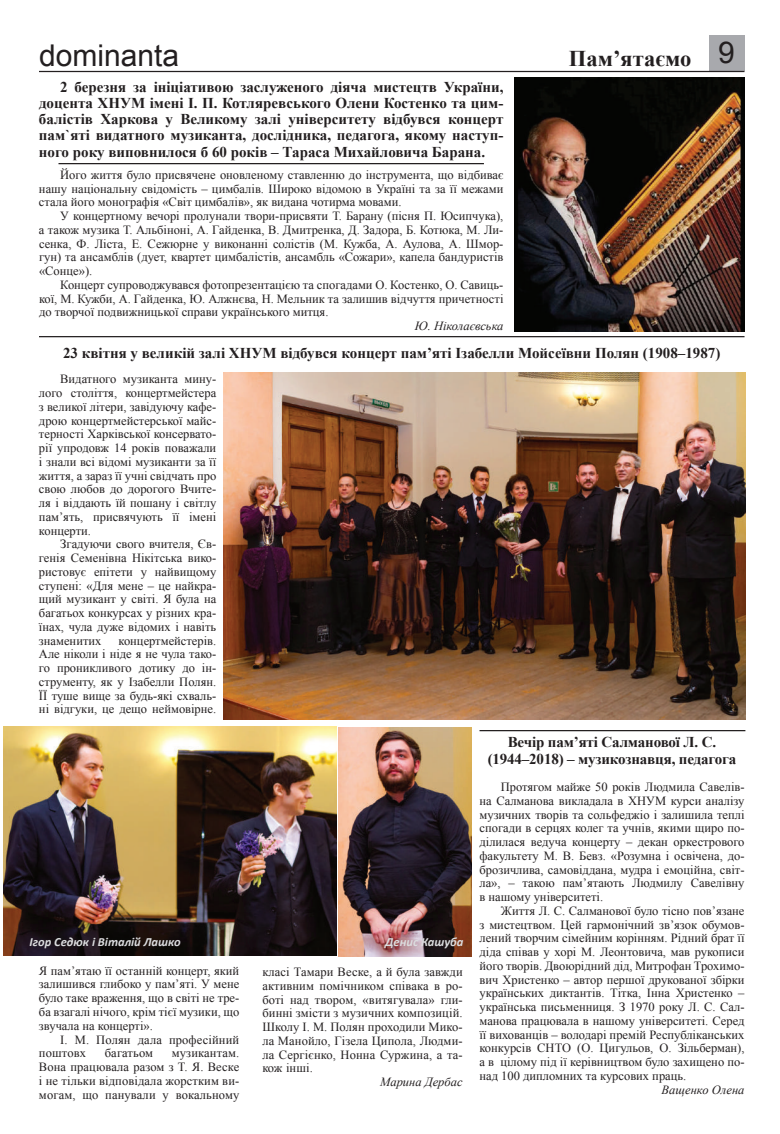
<style>
.page{position:relative;width:780px;height:1134px;background:#fff}
.page>*{position:absolute;margin:0;border:0;box-sizing:border-box;transform-origin:0 0}
.t1{font:30px "Arial";color:#231f20}
.t2{font:700 22.5px "Times New Roman";color:#231f20}
.t3{font:700 15px/16.2px "Times New Roman";color:#231f20;text-align:justify}
.t4{font:12.5px/13.8px "Times New Roman";color:#231f20;text-align:justify}
.t5{font:italic 12.5px "Times New Roman";color:#231f20}
.t6{font:italic 700 12.5px "Calibri";color:#dcdddf}
.s1{font-family:"Arial";font-weight:400;font-size:30px}
</style>
<div class="page">
<div style="left:709px;top:35px;width:35px;height:36px;background:#a8a9ad"></div>
<hr style="left:39px;top:71px;width:705px;height:1px;background:#231f20">
<img style="left:515px;top:78px;width:229px;height:254px">
<img style="left:223px;top:372px;width:522px;height:348px">
<hr style="left:39px;top:336px;width:705px;height:1px;background:#231f20">
<hr style="left:479px;top:730px;width:266px;height:1px;background:#231f20">
<hr style="left:58px;top:163px;width:426px;height:1px;background:#231f20">
<img style="left:4px;top:726px;width:332px;height:229px">
<img style="left:338px;top:727px;width:133px;height:229px">
<h1 class="t1" style="left:39px;top:36px;width:142px">dominanta</h1>
<h2 class="t2" style="left:569px;top:42px;width:167px">Пам’ятаємо <span class="s1">9</span></h2>
<p class="t3" style="left:39px;top:78px;width:466px;text-indent:21px">2 березня за ініціативою заслуженого діяча мистецтв України, доцента ХНУМ імені І. П. Котляревського Олени Костенко та цим&shy;балістів Харкова у Великому залі університету відбувся концерт пам`яті видатного музиканта, дослідника, педагога, якому наступ&shy;ного року виповнилося б 60 років – Тараса Михайловича Барана.</p>
<p class="t4" style="left:39px;top:167px;width:466px;text-indent:21px">Його життя було присвячене оновленому ставленню до інструмента, що відбиває нашу національну свідомість – цимбалів. Широко відомою в Україні та за її межами стала його монографія «Світ цимбалів», як видана чотирма мовами.</p>
<p class="t4" style="left:39px;top:209px;width:466px;text-indent:21px">У концертному вечорі пролунали твори-присвяти Т. Барану (пісня П. Юсипчука), а також музика Т. Альбіноні, А. Гайденка, В. Дмитренка, Д. Задора, Б. Котюка, М. Ли&shy;сенка, Ф. Ліста, Е. Сежюрне у виконанні солістів (М. Кужба, А. Аулова, А. Шмор&shy;гун) та ансамблів (дует, квартет цимбалістів, ансамбль «Сожари», капела бандуристів «Сонце»).</p>
<p class="t4" style="left:39px;top:277px;width:466px;text-indent:21px">Концерт супроводжувався фотопрезентацією та спогадами О. Костенко, О. Савиць&shy;кої, М. Кужби, А. Гайденка, Ю. Алжнєва, Н. Мельник та залишив відчуття причетності до творчої подвижницької справи українського митця.</p>
<p class="t5" style="left:415px;top:317px;width:90px">Ю. Ніколаєвська</p>
<p class="t3" style="left:63px;top:344px;width:659px">23 квітня у великій залі ХНУМ відбувся концерт пам’яті Ізабелли Мойсеївни Полян (1908–1987)</p>
<p class="t4" style="left:39px;top:372px;width:179px;text-indent:21px">Видатного музиканта мину&shy;лого століття, концертмейстера з великої літери, завідуючу кафе&shy;дрою концертмейстерської майс&shy;терності Харківської консервато&shy;рії упродовж 14 років поважали і знали всі відомі музиканти за її життя, а зараз її учні свідчать про свою любов до дорогого Вчите&shy;ля і віддають їй пошану і світлу пам’ять, присвячують її імені концерти.</p>
<p class="t4" style="left:39px;top:537px;width:179px;text-indent:21px">Згадуючи свого вчителя, Єв&shy;генія Семенівна Нікітська вико&shy;ристовує епітети у найвищому ступені: «Для мене – це найкра&shy;щий музикант у світі. Я була на багатьох конкурсах у різних кра&shy;їнах, чула дуже відомих і навіть знаменитих</p>
<p class="t4" style="left:39px;top:633px;width:179px;text-indent:80px">концертмейстерів.<br>Але ніколи і ніде я не чула тако&shy;го проникливого дотику до ін&shy;струменту, як у Ізабелли Полян.<br>ЇЇ туше вище за будь-які схваль&shy;ні відгуки, це дещо неймовірне.</p>
<p class="t6" style="left:30px;top:934px;width:152px">Ігор Седюк і Віталій Лашко</p>
<p class="t6" style="left:385px;top:934px;width:80px">Денис Кашуба</p>
<p class="t4" style="left:39px;top:963px;width:202px">Я пам’ятаю її останній концерт, який залишився глибоко у пам’яті. У мене було таке враження, що в світі не тре&shy;ба взагалі нічого, крім тієї музики, що звучала на концерті».</p>
<p class="t4" style="left:39px;top:1032px;width:202px;text-indent:21px">І. М. Полян дала професійний поштовх</p>
<p class="t4" style="left:105px;top:1046px;width:50px">багатьом</p>
<p class="t4" style="left:39px;top:1046px;width:202px;text-indent:133px">музикантам.<br>Вона працювала разом з Т. Я. Веске і не тільки відповідала жорстким ви&shy;могам, що панували у вокальному</p>
<p class="t4" style="left:262px;top:965px;width:202px">класі Тамари Веске, а й була завжди активним помічником співака в ро&shy;боті над твором, «витягувала» гли&shy;бинні змісти з музичних композицій.<br>Школу І. М. Полян проходили Мико&shy;ла Манойло, Гізела Ципола, Людми&shy;ла Сергієнко, Нонна Суржина, а та&shy;кож інші.</p>
<p class="t5" style="left:380px;top:1073px;width:84px">Марина Дербас</p>
<p class="t3" style="left:487px;top:734px;width:250px;text-align:center">Вечір пам’яті Салманової Л. С. (1944–2018) – музикознавця, педагога</p>
<p class="t4" style="left:479px;top:780px;width:266px;text-indent:21px">Протягом майже 50 років Людмила Савелів&shy;на Салманова викладала в ХНУМ курси аналізу музичних творів та сольфеджіо і залишила теплі спогади в серцях колег та учнів, якими щиро по&shy;ділилася ведуча концерту – декан оркестрового факультету М. В. Бевз. «Розумна і освічена, до&shy;брозичлива, самовіддана, мудра і емоційна, світ&shy;ла», – такою пам’ятають Людмилу Савелівну в нашому університеті.</p>
<p class="t4" style="left:479px;top:903px;width:266px;text-indent:21px">Життя Л. С. Салманової було тісно пов’язане з мистецтвом. Цей гармонічний зв’язок обумов&shy;лений творчим сімейним корінням. Рідний брат її діда співав у хорі М. Леонтовича, мав рукописи його творів. Двоюрідний дід, Митрофан Трохимо&shy;вич Христенко – автор першої друкованої збірки українських диктантів. Тітка, Інна Христенко – українська письменниця. З 1970 року Л. С. Сал&shy;манова працювала в нашому університеті. Серед її вихованців – володарі премій Республіканських конкурсів СНТО (О. Цигульов, О. Зільберман), а в цілому під ії керівництвом було захищено по&shy;над 100 дипломних та курсових праць.</p>
<p class="t5" style="left:661px;top:1081px;width:84px">Ващенко Олена</p>
</div>
